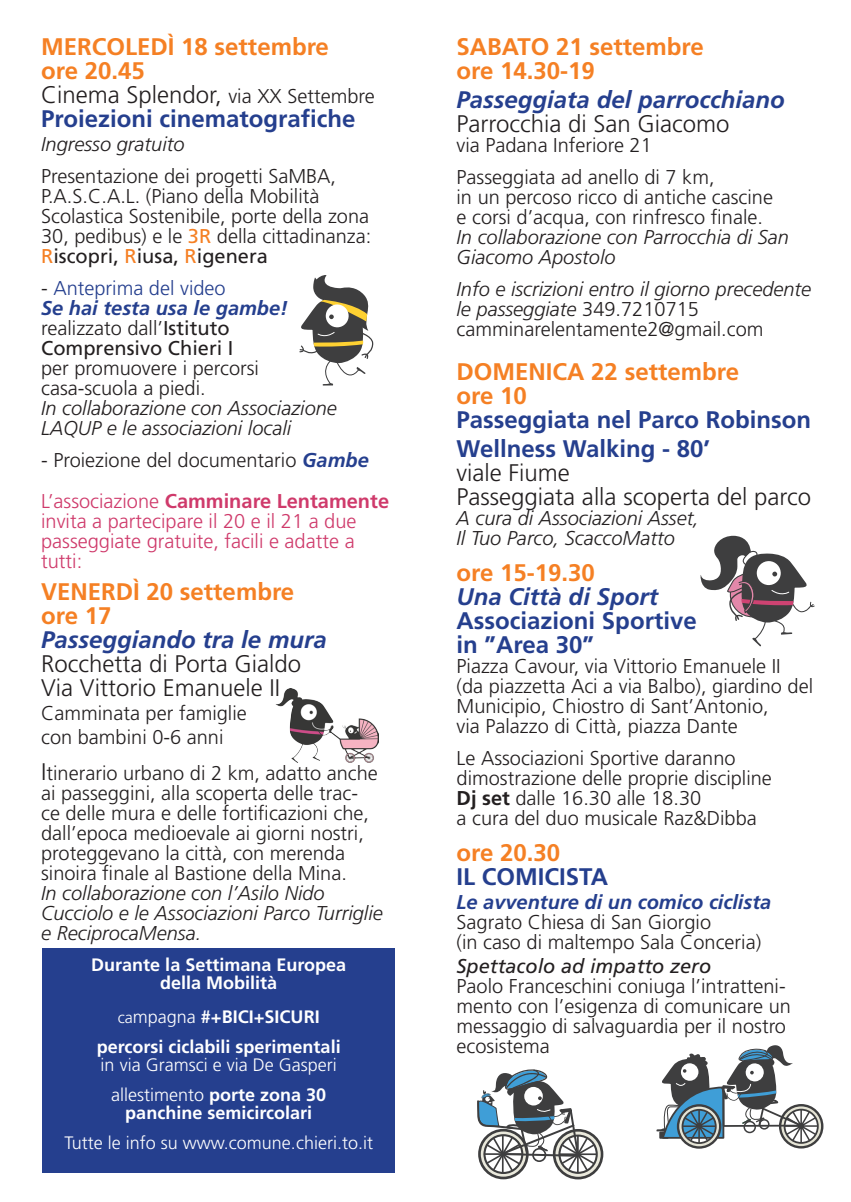
<style>
.page{position:relative;width:851px;height:1202px;background:#fff}
.page>*{position:absolute;margin:0;border:0;box-sizing:border-box;transform-origin:0 0}
.t1{font:300 24px "Frutiger";color:#231f20}
.t2{font:700 24px "Frutiger";color:#f58024}
.t3{font:700 24px "Frutiger";color:#253f8e}
.t4{font:italic 700 24px "Frutiger";color:#253f8e}
.t5{font:300 20px/20px "Frutiger";color:#231f20}
.t6{font:italic 300 20px/20px "Frutiger";color:#231f20}
.t7{font:300 20px/20px "Frutiger";color:#cf3a6b}
.t8{font:italic 700 20px "Frutiger";color:#253f8e}
.t9{font:20px "Frutiger";color:#231f20}
.t10{font:italic 20px "Frutiger";color:#231f20}
.t11{font:300 20px "Frutiger";color:#253f8e}
.t12{font:700 18px "Frutiger";color:#fff}
.t13{font:300 18px "Frutiger";color:#fff}
.s1{font-size:20px}
.s2{font-weight:400;color:#f58024}
.s3{color:#f58024}
.s4{color:#231f20}
.s5{font-weight:400}
.s6{font-weight:700;font-style:italic;color:#253f8e}
.s7{font-weight:700}
.s8{font-size:24px}
.s9{font-weight:300;font-size:16px}
.s10{font-weight:300}
.s11{font-style:normal}
</style>
<div class="page">
<img style="left:276px;top:688px;width:102px;height:75px">
<div style="left:778px;top:1104px;width:45px;height:44px;border:2px solid #3e3e3f;border-radius:50%"></div>
<svg style="left:656px;top:1045px;width:166px;height:102px"></svg>
<div style="left:758px;top:1119px;width:11px;height:11px;border:2px solid #3e3e3f;border-radius:50%"></div>
<div style="left:478px;top:1129px;width:50px;height:50px;border:3px solid #3e3e3f;border-radius:50%"></div>
<svg style="left:554px;top:1130px;width:48px;height:48px"></svg>
<div style="left:552px;top:1129px;width:51px;height:50px;border:3px solid #3e3e3f;border-radius:50%"></div>
<div style="left:558px;top:1134px;width:39px;height:40px;border:2px solid #3e3e3f;border-radius:50%"></div>
<div style="left:483px;top:1134px;width:40px;height:40px;border:2px solid #3e3e3f;border-radius:50%"></div>
<svg style="left:477px;top:1069px;width:119px;height:104px"></svg>
<svg style="left:299px;top:275px;width:74px;height:111px"></svg>
<svg style="left:700px;top:536px;width:114px;height:110px"></svg>
<div style="left:42px;top:948px;width:353px;height:225px;background:#253f8e"></div>
<p class="t2" style="left:41px;top:33px;width:289px">MERCOLEDÌ 18 settembre</p>
<p class="t2" style="left:41px;top:57px;width:105px">ore 20.45</p>
<p class="t1" style="left:41px;top:82px;width:335px">Cinema Splendor, <span class="s1">via XX Settembre</span></p>
<p class="t3" style="left:41px;top:105px;width:316px">Proiezioni cinematografiche</p>
<p class="t6" style="left:41px;top:134px;width:145px">Ingresso gratuito</p>
<p class="t5" style="left:41px;top:167px;width:296px">Presentazione dei progetti SaMBA,<br>P.A.S.C.A.L. (Piano della Mobilità</p>
<p class="t5" style="left:41px;top:207px;width:332px">Scolastica Sostenibile, porte della zona<br>30, pedibus) e le <span class="s2">3R</span> della cittadinanza:</p>
<p class="t9" style="left:41px;top:245px;width:228px"><span class="s3">R</span>iscopri, <span class="s3">R</span>iusa, <span class="s3">R</span>igenera</p>
<p class="t11" style="left:41px;top:277px;width:186px"><span class="s4">-</span> Anteprima del video</p>
<p class="t8" style="left:41px;top:297px;width:248px">Se hai testa usa le gambe!</p>
<p class="t5" style="left:41px;top:319px;width:190px">realizzato dall’<span class="s5">Istituto</span></p>
<p class="t9" style="left:41px;top:337px;width:194px">Comprensivo Chieri I</p>
<p class="t5" style="left:41px;top:359px;width:219px">per promuovere i percorsi</p>
<p class="t5" style="left:41px;top:379px;width:166px">casa-scuola a piedi.</p>
<p class="t6" style="left:41px;top:398px;width:297px">In collaborazione con Associazione<br>LAQUP e le associazioni locali</p>
<p class="t5" style="left:41px;top:451px;width:329px">- Proiezione del documentario <span class="s6">Gambe</span></p>
<p class="t7" style="left:41px;top:491px;width:349px">L’associazione <span class="s7">Camminare Lentamente </span>invita a partecipare il 20 e il 21 a due passeggiate gratuite, facili e adatte a tutti:</p>
<p class="t2" style="left:41px;top:577px;width:254px">VENERDÌ 20 settembre</p>
<p class="t2" style="left:41px;top:601px;width:72px">ore 17</p>
<p class="t4" style="left:41px;top:625px;width:287px">Passeggiando tra le mura</p>
<p class="t1" style="left:41px;top:650px;width:262px">Rocchetta di Porta Gialdo</p>
<p class="t1" style="left:41px;top:674px;width:240px">Via Vittorio Emanuele II</p>
<p class="t5" style="left:41px;top:703px;width:207px">Camminata per famiglie</p>
<p class="t5" style="left:41px;top:727px;width:184px">con bambini 0-6 anni</p>
<p class="t5" style="left:41px;top:763px;width:338px"><span class="s8">I</span>tinerario urbano di 2 km, adatto anche ai passeggini, alla scoperta delle trac&shy;ce delle mura e delle fortificazioni che, dall’epoca medioevale ai giorni nostri, proteggevano la città, con merenda</p>
<p class="t5" style="left:41px;top:863px;width:307px">sinoira finale al Bastione della Mina.</p>
<p class="t6" style="left:41px;top:882px;width:285px">In collaborazione con l’Asilo Nido</p>
<p class="t6" style="left:41px;top:902px;width:343px">Cucciolo e le Associazioni Parco Turriglie e ReciprocaMensa.</p>
<p class="t12" style="left:91px;top:954px;width:256px">Durante la Settimana Europea</p>
<p class="t12" style="left:160px;top:972px;width:119px">della Mobilità</p>
<p class="t12" style="left:118px;top:1006px;width:203px"><span class="s9">ca</span><span class="s10">mpagna</span> #+BICI+SICURI</p>
<p class="t12" style="left:97px;top:1036px;width:245px">percorsi ciclabili sperimentali</p>
<p class="t13" style="left:101px;top:1054px;width:237px">in via Gramsci e via De Gasperi</p>
<p class="t13" style="left:111px;top:1084px;width:217px">allestimento <span class="s7">porte zona 30</span></p>
<p class="t12" style="left:125px;top:1102px;width:188px">panchine semicircolari</p>
<p class="t13" style="left:64px;top:1132px;width:310px">Tutte le info su www.comune.chieri.to.it</p>
<p class="t2" style="left:456px;top:33px;width:249px">SABATO 21 settembre</p>
<p class="t2" style="left:456px;top:57px;width:140px">ore 14.30-19</p>
<p class="t4" style="left:456px;top:86px;width:330px">Passeggiata del parrocchiano</p>
<p class="t1" style="left:456px;top:110px;width:274px">Parrocchia di San Giacomo</p>
<p class="t5" style="left:456px;top:135px;width:197px">via Padana Inferiore 21</p>
<p class="t5" style="left:456px;top:167px;width:259px">Passeggiata ad anello di 7 km,</p>
<p class="t5" style="left:456px;top:187px;width:318px">in un percoso ricco di antiche cascine</p>
<p class="t5" style="left:456px;top:207px;width:308px">e corsi d’acqua, con rinfresco finale.</p>
<p class="t6" style="left:456px;top:227px;width:334px">In collaborazione con Parrocchia di San<br>Giacomo Apostolo</p>
<p class="t6" style="left:456px;top:279px;width:356px">Info e iscrizioni entro il giorno precedente le passeggiate <span class="s11">349.7210715</span></p>
<p class="t5" style="left:456px;top:319px;width:308px">camminarelentamente2@gmail.com</p>
<p class="t2" style="left:456px;top:358px;width:284px">DOMENICA 22 settembre</p>
<p class="t2" style="left:456px;top:382px;width:72px">ore 10</p>
<p class="t3" style="left:456px;top:406px;width:356px">Passeggiata nel Parco Robinson</p>
<p class="t3" style="left:456px;top:435px;width:255px">Wellness Walking - 80’</p>
<p class="t1" style="left:456px;top:459px;width:115px">viale Fiume</p>
<p class="t1" style="left:456px;top:483px;width:356px">Passeggiata alla scoperta del parco</p>
<p class="t6" style="left:456px;top:508px;width:244px">A cura di Associazioni Asset,</p>
<p class="t6" style="left:456px;top:528px;width:220px">Il Tuo Parco, ScaccoMatto</p>
<p class="t2" style="left:456px;top:559px;width:140px">ore 15-19.30</p>
<p class="t4" style="left:456px;top:583px;width:203px">Una Città di Sport</p>
<p class="t3" style="left:456px;top:607px;width:242px">Associazioni Sportive</p>
<p class="t3" style="left:456px;top:631px;width:139px">in ”Area 30”</p>
<p class="t5" style="left:456px;top:656px;width:325px">Piazza Cavour, via Vittorio Emanuele II</p>
<p class="t5" style="left:456px;top:676px;width:358px">(da piazzetta Aci a via Balbo), giardino del<br>Municipio, Chiostro di Sant’Antonio,</p>
<p class="t5" style="left:456px;top:716px;width:283px">via Palazzo di Città, piazza Dante</p>
<p class="t5" style="left:456px;top:748px;width:280px">Le Associazioni Sportive daranno</p>
<p class="t5" style="left:456px;top:768px;width:317px">dimostrazione delle proprie discipline</p>
<p class="t5" style="left:456px;top:788px;width:246px"><span class="s7">Dj set</span> dalle 16.30 alle 18.30</p>
<p class="t5" style="left:456px;top:808px;width:302px">a cura del duo musicale Raz&amp;Dibba</p>
<p class="t2" style="left:456px;top:839px;width:105px">ore 20.30</p>
<p class="t3" style="left:456px;top:863px;width:153px">IL COMICISTA</p>
<p class="t8" style="left:456px;top:890px;width:316px">Le avventure di un comico ciclista</p>
<p class="t5" style="left:456px;top:912px;width:256px">Sagrato Chiesa di San Giorgio</p>
<p class="t5" style="left:456px;top:932px;width:306px">(in caso di maltempo Sala Conceria)</p>
<p class="t10" style="left:456px;top:954px;width:256px">Spettacolo ad impatto zero</p>
<p class="t5" style="left:456px;top:976px;width:336px">Paolo Franceschini coniuga l’intratteni&shy;mento con l’esigenza di comunicare un messaggio di salvaguardia per il nostro ecosistema</p>
</div>
